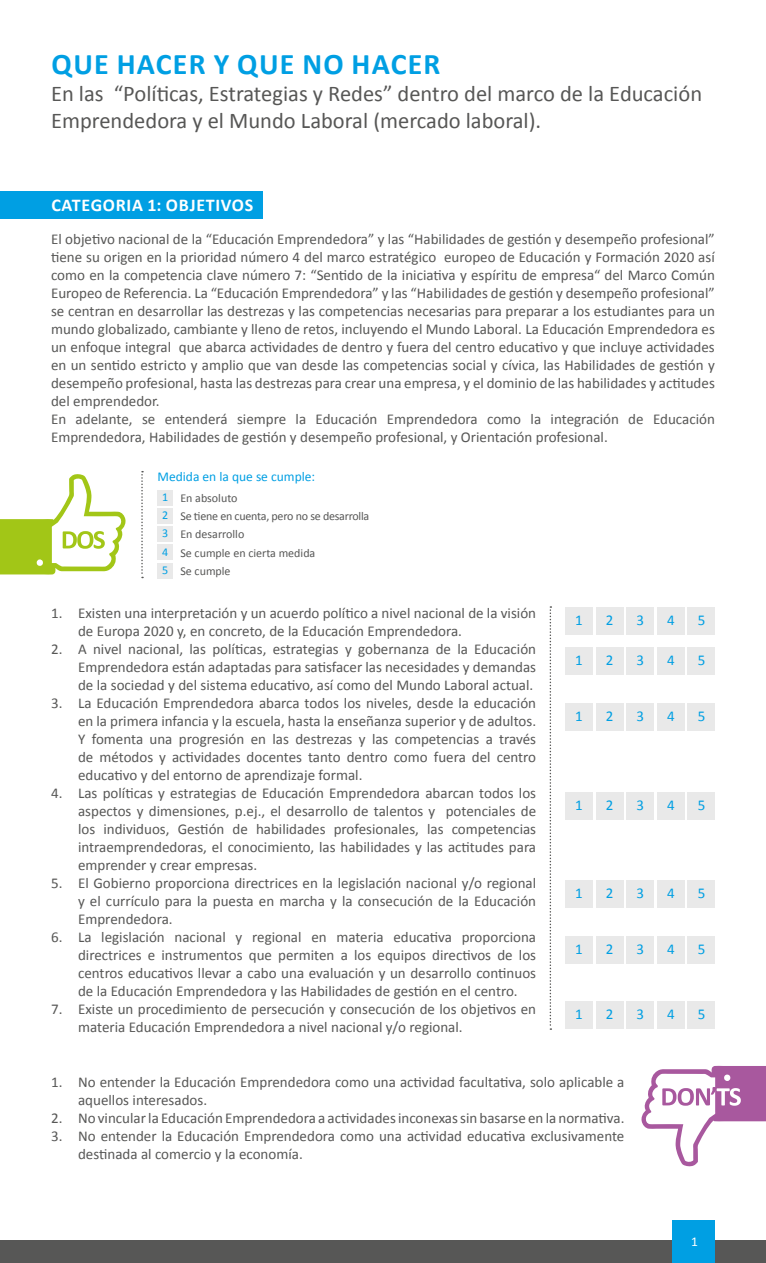
<style>
.page{position:relative;width:766px;height:1263px;background:#fff}
.page>*{position:absolute;margin:0;border:0;box-sizing:border-box;transform-origin:0 0}
.t1{font:700 30px "Calibri";letter-spacing:.04em;color:#009fe3}
.t2{font:22.5px/27px "Calibri";color:#575756}
.t3{font:700 18px "Calibri";letter-spacing:.04em;color:#fff}
.t4{font:15px/18px "Calibri";color:#575756}
.t5{font:15px "Calibri";color:#009fe3}
.t6{font:13.5px "Calibri";color:#009fe3}
.t7{font:13.5px "Calibri";color:#fff}
.t8{font:12px/18px "Calibri";letter-spacing:-.02em;color:#575756}
.t9{font:12px/18.5px "Calibri";color:#575756}
.t10{font:12px "Calibri";color:#009fe3}
.s1{color:#009fe3}
</style>
<div class="page">
<div style="left:0;top:1240px;width:765px;height:23px;background:#575756"></div>
<div style="left:672px;top:1220px;width:42px;height:43px;background:#009fe3"></div>
<div style="left:0;top:191px;width:262px;height:28px;background:#009fe3"></div>
<svg style="left:0;top:474px;width:126px;height:101px"></svg>
<svg style="left:641px;top:1065px;width:124px;height:102px"></svg>
<div style="left:687px;top:607px;width:27px;height:27px;background:#e9e9e9"></div>
<div style="left:657px;top:607px;width:27px;height:27px;background:#e9e9e9"></div>
<div style="left:626px;top:607px;width:27px;height:27px;background:#e9e9e9"></div>
<div style="left:596px;top:607px;width:27px;height:27px;background:#e9e9e9"></div>
<div style="left:565px;top:607px;width:28px;height:27px;background:#e9e9e9"></div>
<div style="left:687px;top:648px;width:27px;height:27px;background:#e9e9e9"></div>
<div style="left:657px;top:648px;width:27px;height:27px;background:#e9e9e9"></div>
<div style="left:626px;top:648px;width:27px;height:27px;background:#e9e9e9"></div>
<div style="left:596px;top:648px;width:27px;height:27px;background:#e9e9e9"></div>
<div style="left:565px;top:648px;width:28px;height:27px;background:#e9e9e9"></div>
<div style="left:687px;top:703px;width:27px;height:27px;background:#e9e9e9"></div>
<div style="left:657px;top:703px;width:27px;height:27px;background:#e9e9e9"></div>
<div style="left:626px;top:703px;width:27px;height:27px;background:#e9e9e9"></div>
<div style="left:596px;top:703px;width:27px;height:27px;background:#e9e9e9"></div>
<div style="left:565px;top:703px;width:28px;height:27px;background:#e9e9e9"></div>
<div style="left:687px;top:792px;width:27px;height:27px;background:#e9e9e9"></div>
<div style="left:657px;top:792px;width:27px;height:27px;background:#e9e9e9"></div>
<div style="left:626px;top:792px;width:27px;height:27px;background:#e9e9e9"></div>
<div style="left:596px;top:792px;width:27px;height:27px;background:#e9e9e9"></div>
<div style="left:565px;top:792px;width:28px;height:27px;background:#e9e9e9"></div>
<div style="left:687px;top:880px;width:27px;height:27px;background:#e9e9e9"></div>
<div style="left:657px;top:880px;width:27px;height:27px;background:#e9e9e9"></div>
<div style="left:626px;top:880px;width:27px;height:27px;background:#e9e9e9"></div>
<div style="left:596px;top:880px;width:27px;height:27px;background:#e9e9e9"></div>
<div style="left:565px;top:880px;width:28px;height:27px;background:#e9e9e9"></div>
<div style="left:687px;top:936px;width:27px;height:27px;background:#e9e9e9"></div>
<div style="left:657px;top:936px;width:27px;height:27px;background:#e9e9e9"></div>
<div style="left:626px;top:936px;width:27px;height:27px;background:#e9e9e9"></div>
<div style="left:596px;top:936px;width:27px;height:27px;background:#e9e9e9"></div>
<div style="left:565px;top:936px;width:28px;height:27px;background:#e9e9e9"></div>
<div style="left:687px;top:1002px;width:27px;height:27px;background:#e9e9e9"></div>
<div style="left:657px;top:1002px;width:27px;height:27px;background:#e9e9e9"></div>
<div style="left:626px;top:1002px;width:27px;height:27px;background:#e9e9e9"></div>
<div style="left:596px;top:1002px;width:27px;height:27px;background:#e9e9e9"></div>
<div style="left:565px;top:1002px;width:28px;height:27px;background:#e9e9e9"></div>
<svg style="left:549px;top:606px;width:2px;height:424px"></svg>
<div style="left:157px;top:490px;width:16px;height:15px;background:#e9e9e9"></div>
<div style="left:157px;top:508px;width:16px;height:15px;background:#e9e9e9"></div>
<div style="left:157px;top:526px;width:16px;height:15px;background:#e9e9e9"></div>
<div style="left:157px;top:545px;width:16px;height:15px;background:#e9e9e9"></div>
<div style="left:157px;top:563px;width:16px;height:15px;background:#e9e9e9"></div>
<svg style="left:141px;top:471px;width:2px;height:107px"></svg>
<h1 class="t1" style="left:52px;top:44px;width:390px">QUE HACER Y QUE NO HACER</h1>
<h2 class="t2" style="left:51px;top:80px;width:652px">En las “Políticas, Estrategias y Redes” dentro del marco de la Educación<br>Emprendedora y el Mundo Laboral (mercado laboral).</h2>
<p class="t3" style="left:51px;top:194px;width:203px">CATEGORIA 1: OBJETIVOS</p>
<p class="t4" style="left:51px;top:230px;width:665px">El objetivo nacional de la “Educación Emprendedora” y las “Habilidades de gestión y desempeño profesional” tiene su origen en la prioridad número 4 del marco estratégico europeo de Educación y Formación 2020 así como en la competencia clave número 7: “Sentido de la iniciativa y espíritu de empresa“ del Marco Común Europeo de Referencia. La “Educación Emprendedora” y las “Habilidades de gestión y desempeño profesional” se centran en desarrollar las destrezas y las competencias necesarias para preparar a los estudiantes para un mundo globalizado, cambiante y lleno de retos, incluyendo el Mundo Laboral. La Educación Emprendedora es un enfoque integral que abarca actividades de dentro y fuera del centro educativo y que incluye actividades en un sentido estricto y amplio que van desde las competencias social y cívica, las Habilidades de gestión y desempeño profesional, hasta las destrezas para crear una empresa, y el dominio de las habilidades y actitudes del emprendedor.<br>En adelante, se entenderá siempre la Educación Emprendedora como la integración de Educación Emprendedora, Habilidades de gestión y desempeño profesional, y Orientación profesional.</p>
<p class="t6" style="left:157px;top:468px;width:159px">Medida en la que se cumple:</p>
<p class="t8" style="left:162px;top:489px;width:209px;text-indent:18px">En absoluto<br><span class="s1">2</span> Se tiene en cuenta, pero no se desarrolla</p>
<p class="t10" style="left:162px;top:490px;width:8px">1</p>
<p class="t9" style="left:162px;top:525px;width:155px"><span class="s1">3</span> En desarrollo<br><span class="s1">4</span> Se cumple en cierta medida<br><span class="s1">5</span> Se cumple</p>
<p class="t4" style="left:78px;top:604px;width:459px;text-indent:-27px">1. Existen una interpretación y un acuerdo político a nivel nacional de la visión de Europa 2020 y, en concreto, de la Educación Emprendedora.</p>
<p class="t4" style="left:78px;top:640px;width:459px;text-align:justify;text-indent:-27px">2. A nivel nacional, las políticas, estrategias y gobernanza de la Educación Emprendedora están adaptadas para satisfacer las necesidades y demandas de la sociedad y del sistema educativo, así como del Mundo Laboral actual.</p>
<p class="t4" style="left:78px;top:694px;width:459px;text-align:justify;text-indent:-27px">3. La Educación Emprendedora abarca todos los niveles, desde la educación en la primera infancia y la escuela, hasta la enseñanza superior y de adultos.<br>Y fomenta una progresión en las destrezas y las competencias a través de métodos y actividades docentes tanto dentro como fuera del centro educativo y del entorno de aprendizaje formal.</p>
<p class="t4" style="left:78px;top:784px;width:459px;text-align:justify;text-indent:-27px">4. Las políticas y estrategias de Educación Emprendedora abarcan todos los aspectos y dimensiones, p.ej., el desarrollo de talentos y potenciales de los individuos, Gestión de habilidades profesionales, las competencias intraemprendedoras, el conocimiento, las habilidades y las actitudes para emprender y crear empresas.</p>
<p class="t4" style="left:78px;top:874px;width:459px;text-align:justify;text-indent:-27px">5. El Gobierno proporciona directrices en la legislación nacional y/o regional y el currículo para la puesta en marcha y la consecución de la Educación Emprendedora.</p>
<p class="t4" style="left:78px;top:928px;width:459px;text-align:justify;text-indent:-27px">6. La legislación nacional y regional en materia educativa proporciona directrices e instrumentos que permiten a los equipos directivos de los centros educativos llevar a cabo una evaluación y un desarrollo continuos de la Educación Emprendedora y las Habilidades de gestión en el centro.</p>
<p class="t4" style="left:78px;top:1000px;width:459px;text-indent:-27px">7. Existe un procedimiento de persecución y consecución de los objetivos en materia Educación Emprendedora a nivel nacional y/o regional.</p>
<p class="t5" style="left:575px;top:610px;width:9px">1</p>
<p class="t5" style="left:605px;top:610px;width:9px">2</p>
<p class="t5" style="left:636px;top:610px;width:9px">3</p>
<p class="t5" style="left:667px;top:610px;width:9px">4</p>
<p class="t5" style="left:697px;top:610px;width:9px">5</p>
<p class="t5" style="left:575px;top:651px;width:9px">1</p>
<p class="t5" style="left:605px;top:651px;width:9px">2</p>
<p class="t5" style="left:636px;top:651px;width:9px">3</p>
<p class="t5" style="left:667px;top:651px;width:9px">4</p>
<p class="t5" style="left:697px;top:651px;width:9px">5</p>
<p class="t5" style="left:575px;top:706px;width:9px">1</p>
<p class="t5" style="left:605px;top:706px;width:9px">2</p>
<p class="t5" style="left:636px;top:706px;width:9px">3</p>
<p class="t5" style="left:667px;top:706px;width:9px">4</p>
<p class="t5" style="left:697px;top:706px;width:9px">5</p>
<p class="t5" style="left:575px;top:795px;width:9px">1</p>
<p class="t5" style="left:605px;top:795px;width:9px">2</p>
<p class="t5" style="left:636px;top:795px;width:9px">3</p>
<p class="t5" style="left:667px;top:795px;width:9px">4</p>
<p class="t5" style="left:697px;top:795px;width:9px">5</p>
<p class="t5" style="left:575px;top:883px;width:9px">1</p>
<p class="t5" style="left:605px;top:883px;width:9px">2</p>
<p class="t5" style="left:636px;top:883px;width:9px">3</p>
<p class="t5" style="left:667px;top:883px;width:9px">4</p>
<p class="t5" style="left:697px;top:883px;width:9px">5</p>
<p class="t5" style="left:575px;top:939px;width:9px">1</p>
<p class="t5" style="left:605px;top:939px;width:9px">2</p>
<p class="t5" style="left:636px;top:939px;width:9px">3</p>
<p class="t5" style="left:667px;top:939px;width:9px">4</p>
<p class="t5" style="left:697px;top:939px;width:9px">5</p>
<p class="t5" style="left:575px;top:1005px;width:9px">1</p>
<p class="t5" style="left:605px;top:1005px;width:9px">2</p>
<p class="t5" style="left:636px;top:1005px;width:9px">3</p>
<p class="t5" style="left:667px;top:1005px;width:9px">4</p>
<p class="t5" style="left:697px;top:1005px;width:9px">5</p>
<p class="t4" style="left:78px;top:1073px;width:547px;text-indent:-27px">1. No entender la Educación Emprendedora como una actividad facultativa, solo aplicable a aquellos interesados.</p>
<p class="t4" style="left:51px;top:1109px;width:574px">2. No vincular la Educación Emprendedora a actividades inconexas sin basarse en la normativa.</p>
<p class="t4" style="left:78px;top:1127px;width:547px;text-indent:-27px">3. No entender la Educación Emprendedora como una actividad educativa exclusivamente destinada al comercio y la economía.</p>
<p class="t7" style="left:691px;top:1233px;width:8px">1</p>
</div>
